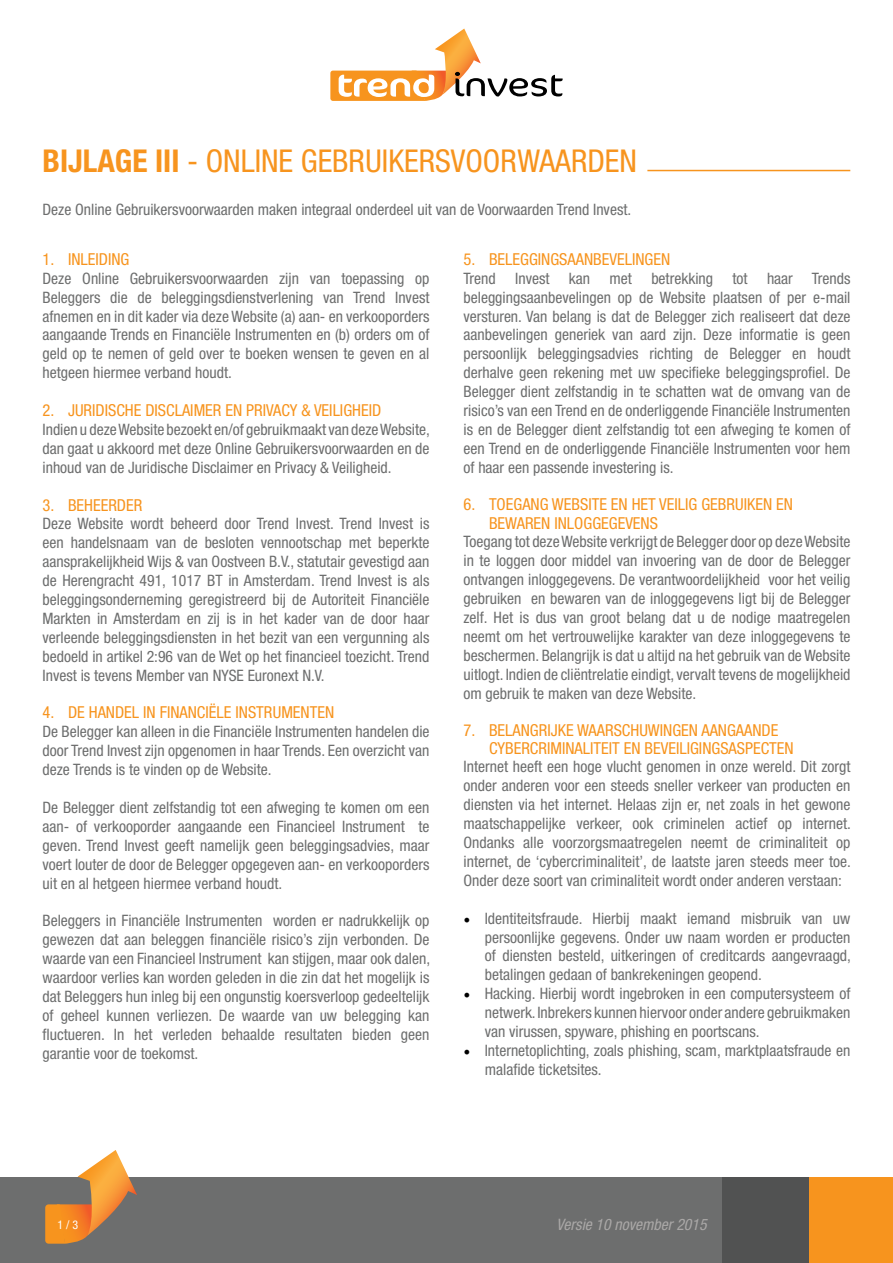
<style>
.page{position:relative;width:893px;height:1263px;background:#fff}
.page>*{position:absolute;margin:0;border:0;box-sizing:border-box;transform-origin:0 0}
.t1{font:condensed 31.5px "Helvetica Neue LT Std";color:#f7941e}
.t2{font:condensed 16.5px/18.9px "Helvetica Neue LT Std";color:#f7941e}
.t3{font:condensed 15.75px/18.9px "Helvetica Neue LT Std";color:#6d6e6e;text-align:justify}
.t4{font:italic condensed 15.75px "Helvetica Neue LT Std";color:#aaa8a7}
.t5{font:condensed 12px "Helvetica Neue LT Std";color:#fff}
.s1{font-weight:700}
.s2{font-family:"Minion Pro";font-stretch:normal;font-size:18px;color:#000}
</style>
<div class="page">
<div style="left:1px;top:1177px;width:892px;height:86px;background:#f7941e"></div>
<div style="left:0;top:1177px;width:809px;height:86px;background:#515252"></div>
<div style="left:0;top:1177px;width:722px;height:86px;background:#6d6e6e"></div>
<svg style="left:45px;top:1150px;width:92px;height:94px"></svg>
<svg style="left:330px;top:29px;width:233px;height:72px"></svg>
<hr style="left:647px;top:170px;width:203px;height:1px;background:#f7941e">
<h1 class="t1" style="left:43px;top:143px;width:596px"><span class="s1">BIJLAGE III</span> - ONLINE GEBRUIKERSVOORWAARDEN</h1>
<p class="t3" style="left:43px;top:200px;width:590px">Deze Online Gebruikersvoorwaarden maken integraal onderdeel uit van de Voorwaarden Trend Invest.</p>
<p class="t2" style="left:43px;top:249px;width:88px">1. INLEIDING</p>
<p class="t3" style="left:43px;top:269px;width:389px">Deze Online Gebruikersvoorwaarden zijn van toepassing op Beleggers die de beleggingsdienstverlening van Trend Invest afnemen en in dit kader via deze Website (a) aan- en verkooporders aangaande Trends en Financiële Instrumenten en (b) orders om of geld op te nemen of geld over te boeken wensen te geven en al hetgeen hiermee verband houdt.</p>
<p class="t2" style="left:43px;top:401px;width:340px">2. JURIDISCHE DISCLAIMER EN PRIVACY &amp; VEILIGHEID</p>
<p class="t3" style="left:43px;top:420px;width:389px">Indien u deze Website bezoekt en/of gebruikmaakt van deze Website, dan gaat u akkoord met deze Online Gebruikersvoorwaarden en de inhoud van de Juridische Disclaimer en Privacy &amp; Veiligheid.</p>
<p class="t2" style="left:43px;top:495px;width:101px">3. BEHEERDER</p>
<p class="t3" style="left:43px;top:514px;width:388px">Deze Website wordt beheerd door Trend Invest. Trend Invest is een handelsnaam van de besloten vennootschap met beperkte aansprakelijkheid Wijs &amp; van Oostveen B.V., statutair gevestigd aan de Herengracht 491, 1017 BT in Amsterdam. Trend Invest is als beleggingsonderneming geregistreerd bij de Autoriteit Financiële Markten in Amsterdam en zij is in het kader van de door haar verleende beleggingsdiensten in het bezit van een vergunning als bedoeld in artikel 2:96 van de Wet op het financieel toezicht. Trend Invest is tevens Member van NYSE Euronext N.V.</p>
<p class="t2" style="left:43px;top:703px;width:293px">4. DE HANDEL IN FINANCIËLE INSTRUMENTEN</p>
<p class="t3" style="left:43px;top:722px;width:388px">De Belegger kan alleen in die Financiële Instrumenten handelen die door Trend Invest zijn opgenomen in haar Trends. Een overzicht van deze Trends is te vinden op de Website.</p>
<p class="t3" style="left:43px;top:798px;width:388px">De Belegger dient zelfstandig tot een afweging te komen om een aan- of verkooporder aangaande een Financieel Instrument te geven. Trend Invest geeft namelijk geen beleggingsadvies, maar voert louter de door de Belegger opgegeven aan- en verkooporders uit en al hetgeen hiermee verband houdt.</p>
<p class="t3" style="left:43px;top:911px;width:389px">Beleggers in Financiële Instrumenten worden er nadrukkelijk op gewezen dat aan beleggen financiële risico’s zijn verbonden. De waarde van een Financieel Instrument kan stijgen, maar ook dalen, waardoor verlies kan worden geleden in die zin dat het mogelijk is dat Beleggers hun inleg bij een ongunstig koersverloop gedeeltelijk of geheel kunnen verliezen. De waarde van uw belegging kan fluctueren. In het verleden behaalde resultaten bieden geen garantie voor de toekomst.</p>
<p class="t2" style="left:463px;top:249px;width:208px">5. BELEGGINGSAANBEVELINGEN</p>
<p class="t3" style="left:463px;top:269px;width:388px">Trend Invest kan met betrekking tot haar Trends beleggingsaanbevelingen op de Website plaatsen of per e-mail versturen. Van belang is dat de Belegger zich realiseert dat deze aanbevelingen generiek van aard zijn. Deze informatie is geen persoonlijk beleggingsadvies richting de Belegger en houdt derhalve geen rekening met uw specifieke beleggingsprofiel. De Belegger dient zelfstandig in te schatten wat de omvang van de risico’s van een Trend en de onderliggende Financiële Instrumenten is en de Belegger dient zelfstandig tot een afweging te komen of een Trend en de onderliggende Financiële Instrumenten voor hem of haar een passende investering is.</p>
<p class="t2" style="left:489px;top:494px;width:306px;text-indent:-26px">6. TOEGANG WEBSITE EN HET VEILIG GEBRUIKEN EN<br>BEWAREN INLOGGEGEVENS</p>
<p class="t3" style="left:463px;top:532px;width:388px">Toegang tot deze Website verkrijgt de Belegger door op deze Website in te loggen door middel van invoering van de door de Belegger ontvangen inloggegevens. De verantwoordelijkheid voor het veilig gebruiken en bewaren van de inloggegevens ligt bij de Belegger zelf. Het is dus van groot belang dat u de nodige maatregelen neemt om het vertrouwelijke karakter van deze inloggegevens te beschermen. Belangrijk is dat u altijd na het gebruik van de Website uitlogt. Indien de cliëntrelatie eindigt, vervalt tevens de mogelijkheid om gebruik te maken van deze Website.</p>
<p class="t2" style="left:489px;top:721px;width:306px;line-height:18px;text-indent:-26px">7. BELANGRIJKE WAARSCHUWINGEN AANGAANDE<br>CYBERCRIMINALITEIT EN BEVEILIGINGSASPECTEN</p>
<p class="t3" style="left:463px;top:757px;width:389px">Internet heeft een hoge vlucht genomen in onze wereld. Dit zorgt onder anderen voor een steeds sneller verkeer van producten en diensten via het internet. Helaas zijn er, net zoals in het gewone maatschappelijke verkeer, ook criminelen actief op internet.<br>Ondanks alle voorzorgsmaatregelen neemt de criminaliteit op internet, de ‘cybercriminaliteit’, de laatste jaren steeds meer toe.<br>Onder deze soort van criminaliteit wordt onder anderen verstaan:</p>
<p class="t3" style="left:485px;top:908px;width:368px;text-indent:-21px"><span class="s2">•</span> Identiteitsfraude. Hierbij maakt iemand misbruik van uw persoonlijke gegevens. Onder uw naam worden er producten of diensten besteld, uitkeringen of creditcards aangevraagd, betalingen gedaan of bankrekeningen geopend.</p>
<p class="t3" style="left:485px;top:984px;width:367px;text-indent:-21px"><span class="s2">•</span> Hacking. Hierbij wordt ingebroken in een computersysteem of netwerk. Inbrekers kunnen hiervoor onder andere gebruikmaken van virussen, spyware, phishing en poortscans.</p>
<p class="t3" style="left:485px;top:1041px;width:367px;text-indent:-21px"><span class="s2">•</span> Internetoplichting, zoals phishing, scam, marktplaatsfraude en malafide ticketsites.</p>
<p class="t5" style="left:58px;top:1217px;width:22px">1 / 3</p>
<p class="t4" style="left:557px;top:1215px;width:151px">Versie 10 november 2015</p>
</div>
